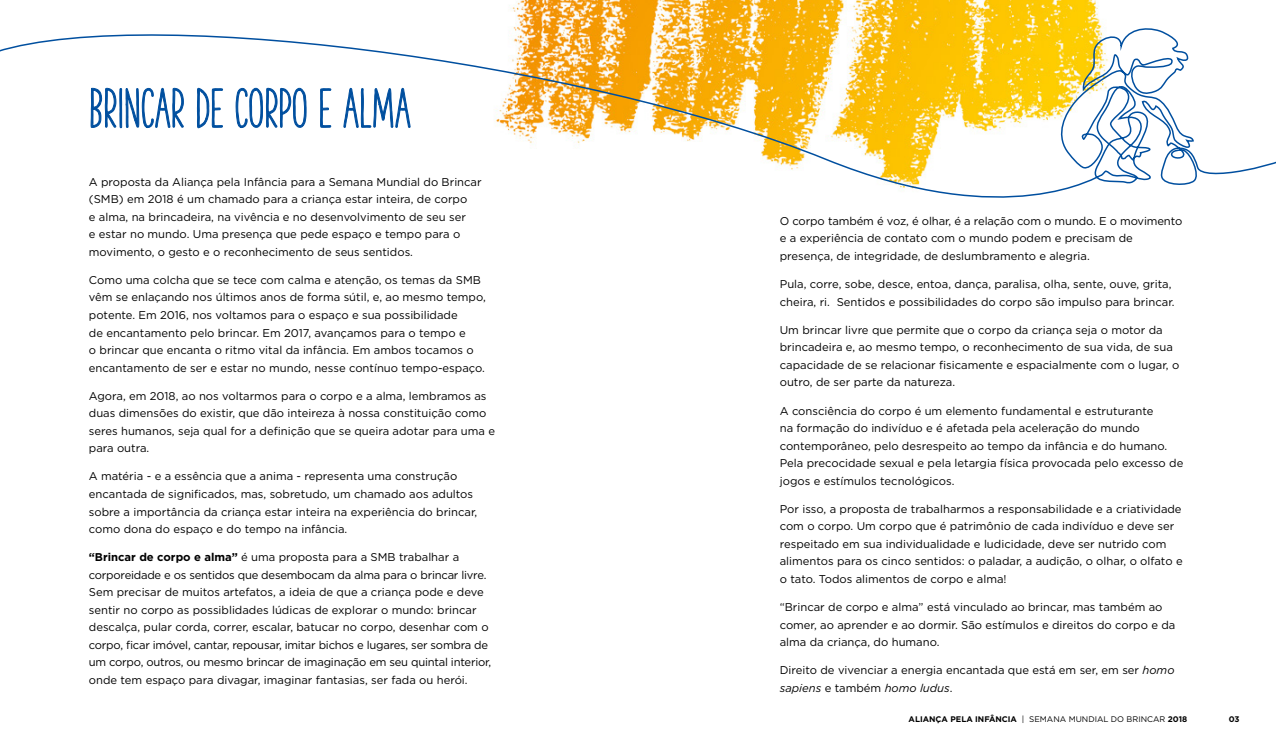
<style>
.page{position:relative;width:1276px;height:745px;background:#fff}
.page>*{position:absolute;margin:0;border:0;box-sizing:border-box;transform-origin:0 0}
.t1{font:700 51.25px "The Hand";color:#004f9f}
.t2{font:11.25px/17.5px "Gotham";color:#000}
.t3{font:700 8.12px "Gotham";color:#000}
.s1{font-weight:700}
.s2{font-style:italic}
.s3{font-weight:400}
</style>
<div class="page">
<svg style="left:0;top:0;width:1276px;height:198px"></svg>
<h1 class="t1" style="left:89px;top:79px;width:323px">BRINCAR DE CORPO E ALMA</h1>
<p class="t2" style="left:89px;top:172px;width:394px">A proposta da Aliança pela Infância para a Semana Mundial do Brincar (SMB) em 2018 é um chamado para a criança estar inteira, de corpo<br>e alma, na brincadeira, na vivência e no desenvolvimento de seu ser<br>e estar no mundo. Uma presença que pede espaço e tempo para o movimento, o gesto e o reconhecimento de seus sentidos.</p>
<p class="t2" style="left:89px;top:271px;width:398px">Como uma colcha que se tece com calma e atenção, os temas da SMB vêm se enlaçando nos últimos anos de forma sútil, e, ao mesmo tempo, potente. Em 2016, nos voltamos para o espaço e sua possibilidade<br>de encantamento pelo brincar. Em 2017, avançamos para o tempo e<br>o brincar que encanta o ritmo vital da infância. Em ambos tocamos o encantamento de ser e estar no mundo, nesse contínuo tempo-espaço.</p>
<p class="t2" style="left:89px;top:386px;width:408px">Agora, em 2018, ao nos voltarmos para o corpo e a alma, lembramos as duas dimensões do existir, que dão inteireza à nossa constituição como seres humanos, seja qual for a definição que se queira adotar para uma e para outra.</p>
<p class="t2" style="left:89px;top:467px;width:390px">A matéria - e a essência que a anima - representa uma construção encantada de significados, mas, sobretudo, um chamado aos adultos sobre a importância da criança estar inteira na experiência do brincar, como dona do espaço e do tempo na infância.</p>
<p class="t2" style="left:89px;top:548px;width:404px"><span class="s1">“Brincar de corpo e alma”</span> é uma proposta para a SMB trabalhar a corporeidade e os sentidos que desembocam da alma para o brincar livre.<br>Sem precisar de muitos artefatos, a ideia de que a criança pode e deve sentir no corpo as possiblidades lúdicas de explorar o mundo: brincar descalça, pular corda, correr, escalar, batucar no corpo, desenhar com o corpo, ficar imóvel, cantar, repousar, imitar bichos e lugares, ser sombra de um corpo, outros, ou mesmo brincar de imaginação em seu quintal interior, onde tem espaço para divagar, imaginar fantasias, ser fada ou herói.</p>
<p class="t2" style="left:780px;top:212px;width:404px">O corpo também é voz, é olhar, é a relação com o mundo. E o movimento e a experiência de contato com o mundo podem e precisam de presença, de integridade, de deslumbramento e alegria.</p>
<p class="t2" style="left:780px;top:275px;width:396px">Pula, corre, sobe, desce, entoa, dança, paralisa, olha, sente, ouve, grita, cheira, ri. Sentidos e possibilidades do corpo são impulso para brincar.</p>
<p class="t2" style="left:780px;top:320px;width:401px">Um brincar livre que permite que o corpo da criança seja o motor da brincadeira e, ao mesmo tempo, o reconhecimento de sua vida, de sua capacidade de se relacionar fisicamente e espacialmente com o lugar, o outro, de ser parte da natureza.</p>
<p class="t2" style="left:780px;top:401px;width:405px">A consciência do corpo é um elemento fundamental e estruturante<br>na formação do indivíduo e é afetada pela aceleração do mundo contemporâneo, pelo desrespeito ao tempo da infância e do humano.<br>Pela precocidade sexual e pela letargia física provocada pelo excesso de jogos e estímulos tecnológicos.</p>
<p class="t2" style="left:780px;top:499px;width:404px">Por isso, a proposta de trabalharmos a responsabilidade e a criatividade com o corpo. Um corpo que é patrimônio de cada indivíduo e deve ser respeitado em sua individualidade e ludicidade, deve ser nutrido com alimentos para os cinco sentidos: o paladar, a audição, o olhar, o olfato e o tato. Todos alimentos de corpo e alma!</p>
<p class="t2" style="left:780px;top:597px;width:397px">“Brincar de corpo e alma” está vinculado ao brincar, mas também ao comer, ao aprender e ao dormir. São estímulos e direitos do corpo e da alma da criança, do humano.</p>
<p class="t2" style="left:780px;top:661px;width:396px">Direito de vivenciar a energia encantada que está em ser, em ser <span class="s2">homo sapiens</span> e também <span class="s2">homo ludus</span>.</p>
<p class="t3" style="left:908px;top:713px;width:280px">ALIANÇA PELA INFÂNCIA <span class="s3">| SEMANA MUNDIAL DO BRINCAR</span> 2018</p>
<p class="t3" style="left:1228px;top:713px;width:12px">03</p>
</div>
